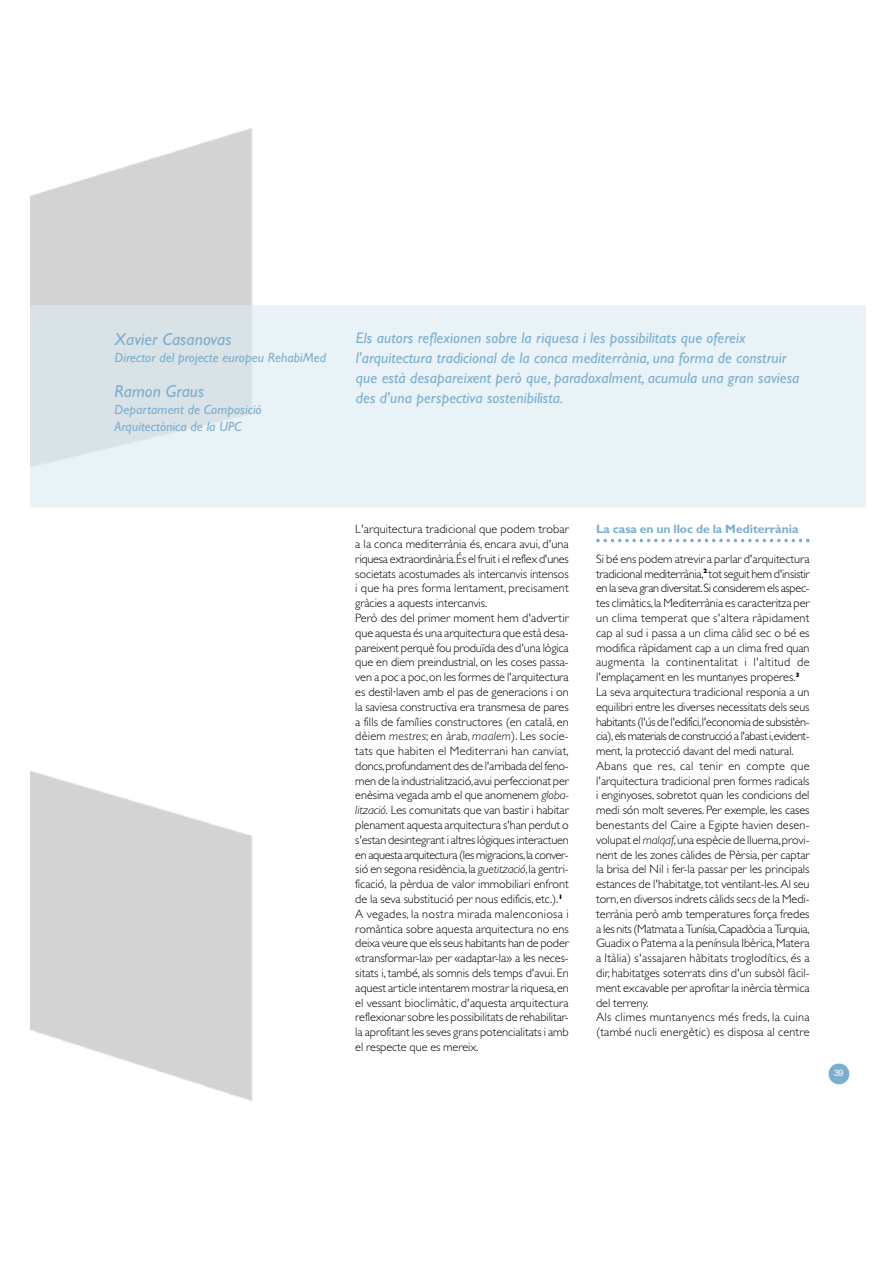
<style>
.page{position:relative;width:893px;height:1263px;background:#fff}
.page>*{position:absolute;margin:0;border:0;box-sizing:border-box;transform-origin:0 0}
.t1{font:italic 17.4px "Gill Sans";letter-spacing:.005em;color:#7caece}
.t2{font:italic 15.45px/20px "Gill Sans";letter-spacing:.005em;color:#7caece}
.t3{font:italic 13.5px/17.4px "Gill Sans";letter-spacing:.005em;color:#7caece}
.t4{font:300 12.15px/14.9px "Gill Sans";letter-spacing:-.005em;color:#000}
.t5{font:700 12.15px "Gill Sans";letter-spacing:-.005em;color:#7caece}
.t6{font:9px "Helvetica Neue";color:#fff}
.s1{font-style:italic}
</style>
<div class="page">
<div style="left:828px;top:1063px;width:21px;height:21px;background:#7caece;border-radius:50%"></div>
<div style="left:828px;top:1063px;width:22px;height:22px;border:1px solid #fff;border-radius:50%"></div>
<svg style="left:596px;top:539px;width:213px;height:3px"></svg>
<h1 class="t1" style="left:114px;top:333px;width:118px">Xavier Casanovas</h1>
<p class="t3" style="left:114px;top:350px;width:213px">Director del projecte europeu RehabiMed</p>
<h1 class="t1" style="left:114px;top:385px;width:91px">Ramon Graus</h1>
<p class="t3" style="left:114px;top:402px;width:149px">Departament de Composició<br>Arquitectònica de la UPC</p>
<p class="t2" style="left:356px;top:330px;width:445px">Els autors reflexionen sobre la riquesa i les possibilitats que ofereix l'arquitectura tradicional de la conca mediterrània, una forma de construir que està desapareixent però que, paradoxalment, acumula una gran saviesa des d'una perspectiva sostenibilista.</p>
<p class="t4" style="left:355px;top:523px;width:215px">L'arquitectura tradicional que podem trobar a la conca mediterrània és, encara avui, d'una riquesa extraordinària.És el fruit i el reflex d'unes societats acostumades als intercanvis intensos i que ha pres forma lentament, precisament gràcies a aquests intercanvis.<br>Però des del primer moment hem d'advertir que aquesta és una arquitectura que està desa&shy;pareixent perquè fou produïda des d'una lògica que en diem preindustrial, on les coses passa&shy;ven a poc a poc,on les formes de l'arquitectura es destil·laven amb el pas de generacions i on la saviesa constructiva era transmesa de pares a fills de famílies constructores (en català, en dèiem <span class="s1">mestres</span>; en àrab, <span class="s1">maalem</span>). Les socie&shy;tats que habiten el Mediterrani han canviat, doncs,profundament des de l'arribada del feno&shy;men de la industrialització,avui perfeccionat per enèsima vegada amb el que anomenem <span class="s1">globa&shy;lització</span>. Les comunitats que van bastir i habitar plenament aquesta arquitectura s'han perdut o s'estan desintegrant i altres lògiques interactuen en aquesta arquitectura (les migracions,la conver&shy;sió en segona residència,la <span class="s1">guetització</span>,la gentri&shy;ficació, la pèrdua de valor immobiliari enfront de la seva substitució per nous edificis, etc.).<sup>1<br></sup>A vegades, la nostra mirada malenconiosa i romàntica sobre aquesta arquitectura no ens deixa veure que els seus habitants han de poder «transformar-la» per «adaptar-la» a les neces&shy;sitats i, també, als somnis dels temps d'avui. En aquest article intentarem mostrar la riquesa,en el vessant bioclimàtic, d'aquesta arquitectura reflexionar sobre les possibilitats de rehabilitar&shy;la aprofitant les seves grans potencialitats i amb el respecte que es mereix.</p>
<p class="t5" style="left:596px;top:525px;width:204px">La casa en un lloc de la Mediterrània</p>
<p class="t4" style="left:596px;top:553px;width:215px">Si bé ens podem atrevir a parlar d'arquitectura tradicional mediterrània,<sup>2</sup> tot seguit hem d'insistir en la seva gran diversitat.Si considerem els aspec&shy;tes climàtics,la Mediterrània es caracteritza per un clima temperat que s'altera ràpidament cap al sud i passa a un clima càlid sec o bé es modifica ràpidament cap a un clima fred quan augmenta la continentalitat i l'altitud de l'emplaçament en les muntanyes properes.<sup>3<br></sup>La seva arquitectura tradicional responia a un equilibri entre les diverses necessitats dels seus habitants (l'ús de l'edifici,l'economia de subsistèn&shy;cia), els materials de construcció a l'abast i,evident&shy;ment, la protecció davant del medi natural.<br>Abans que res, cal tenir en compte que l'arquitectura tradicional pren formes radicals i enginyoses, sobretot quan les condicions del medi són molt severes. Per exemple, les cases benestants del Caire a Egipte havien desen&shy;volupat el <span class="s1">malqaf</span>,una espècie de lluerna,provi&shy;nent de les zones càlides de Pèrsia, per captar la brisa del Nil i fer-la passar per les principals estances de l'habitatge,tot ventilant-les.Al seu torn,en diversos indrets càlids secs de la Medi&shy;terrània però amb temperatures força fredes a les nits (Matmata a Tunísia,Capadòcia a Turquia, Guadix o Paterna a la península Ibèrica,Matera a Itàlia) s'assajaren hàbitats troglodítics, és a dir, habitatges soterrats dins d'un subsòl fàcil&shy;ment excavable per aprofitar la inèrcia tèrmica del terreny.<br>Als climes muntanyencs més freds, la cuina (també nucli energètic) es disposa al centre</p>
<p class="t6" style="left:834px;top:1070px;width:11px">39</p>
</div>
